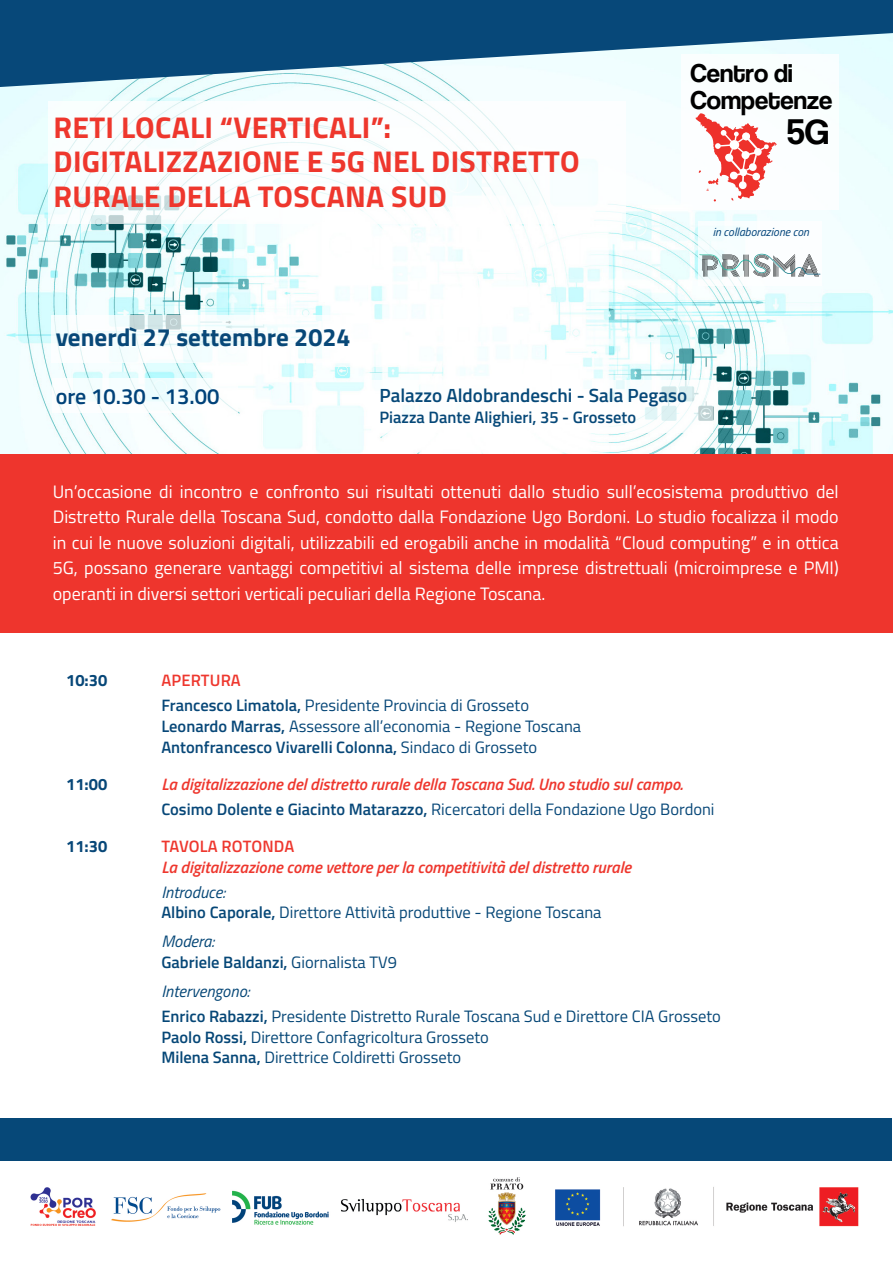
<style>
.page{position:relative;width:893px;height:1263px;background:#fff}
.page>*{position:absolute;margin:0;border:0;box-sizing:border-box;transform-origin:0 0}
.t1{font:36.9px "Coolvetica Rg";color:#000}
.t2{font:700 30px/34.5px "Titillium Web";letter-spacing:.01em;color:#ee372d}
.t3{font:26.55px/26.5px "Coolvetica Rg";color:#000}
.t4{font:700 25.05px "Titillium Web";color:#084878}
.t5{font:600 22.05px "Titillium Web";color:#004279}
.t6{font:600 19.05px "Titillium Web";color:#064878}
.t7{font:18px/25.5px "Titillium Web";color:#fff;text-align:justify}
.t8{font:16.5px/28.5px "Titillium Web";color:#064777}
.t9{font:16.5px "Titillium Web";color:#074778}
.t10{font:italic 600 16.5px "Titillium Web";color:#ee372e}
.t11{font:600 16.5px "Titillium Web";color:#074778}
.t12{font:600 16.5px "Titillium Web";color:#064878}
.t13{font:600 16.5px "Titillium Web";color:#064777}
.t14{font:italic 16.5px "Titillium Web";color:#064777}
.t15{font:600 16.5px "Titillium Web";letter-spacing:.01em;color:#ee372e}
.t16{font:700 16.5px "Titillium Web";color:#074778}
.t17{font:italic 11.7px "Titillium Web";color:#004279}
.s1{font-weight:600}
.s2{font-weight:400}
.s3{font-style:italic}
</style>
<div class="page">
<img style="left:0;top:87px;width:893px;height:367px">
<svg style="left:0;top:0;width:893px;height:87px;background:#41769b"></svg>
<div style="left:1px;top:1118px;width:891px;height:43px;background:#064878"></div>
<div style="left:0;top:454px;width:893px;height:178px;background:#ee352d"></div>
<svg style="left:51px;top:315px;width:320px;height:48px"></svg>
<div style="left:52px;top:378px;width:185px;height:35px;background:#f7fefe"></div>
<div style="left:371px;top:380px;width:341px;height:53px;background:#fff"></div>
<div style="left:698px;top:221px;width:124px;height:65px;background:#fff"></div>
<img style="left:30px;top:1177px;width:829px;height:58px">
<div style="left:681px;top:54px;width:158px;height:156px;background:#fff"></div>
<svg style="left:695px;top:113px;width:82px;height:89px"></svg>
<svg style="left:699px;top:254px;width:121px;height:23px"></svg>
<div style="left:48px;top:101px;width:577px;height:123px;background:#fff"></div>
<p class="t2" style="left:54px;top:109px;width:527px">RETI LOCALI “VERTICALI”:<br>DIGITALIZZAZIONE E 5G NEL DISTRETTO<br>RURALE DELLA TOSCANA SUD</p>
<p class="t4" style="left:56px;top:318px;width:296px">venerdì 27 settembre 2024</p>
<h3 class="t3" style="left:690px;top:60px;width:143px">Centro di<br>Competenze</h3>
<h1 class="t1" style="left:787px;top:110px;width:44px">5G</h1>
<p class="t17" style="left:713px;top:223px;width:98px">in collaborazione con</p>
<p class="t5" style="left:56px;top:380px;width:165px">ore 10.30 - 13.00</p>
<p class="t6" style="left:379px;top:381px;width:309px">Palazzo Aldobrandeschi - Sala Pegaso</p>
<p class="t12" style="left:379px;top:404px;width:258px">Piazza Dante Alighieri, 35 - Grosseto</p>
<p class="t7" style="left:53px;top:478px;width:788px">Un’occasione di incontro e confronto sui risultati ottenuti dallo studio sull’ecosistema produttivo del Distretto Rurale della Toscana Sud, condotto dalla Fondazione Ugo Bordoni. Lo studio focalizza il modo in cui le nuove soluzioni digitali, utilizzabili ed erogabili anche in modalità “Cloud computing” e in ottica 5G, possano generare vantaggi competitivi al sistema delle imprese distrettuali (microimprese e PMI) operanti in diversi settori verticali peculiari della Regione Toscana.</p>
<p class="t16" style="left:66px;top:668px;width:43px">10:30</p>
<p class="t15" style="left:161px;top:668px;width:81px">APERTURA</p>
<p class="t9" style="left:161px;top:693px;width:369px"><span class="s1">Francesco Limatola,</span> Presidente Provincia di Grosseto</p>
<p class="t9" style="left:161px;top:714px;width:421px"><span class="s1">Leonardo Marras,</span> Assessore all’economia - Regione Toscana</p>
<p class="t11" style="left:161px;top:735px;width:377px">Antonfrancesco Vivarelli Colonna, <span class="s2">Sindaco di Grosseto</span></p>
<p class="t16" style="left:66px;top:771px;width:43px">11:00</p>
<p class="t10" style="left:161px;top:771px;width:523px">La digitalizzazione del distretto rurale della Toscana Sud. Uno studio sul campo.</p>
<p class="t9" style="left:161px;top:797px;width:555px"><span class="s1">Cosimo Dolente e Giacinto Matarazzo,</span> Ricercatori della Fondazione Ugo Bordoni</p>
<p class="t16" style="left:66px;top:833px;width:43px">11:30</p>
<p class="t15" style="left:161px;top:834px;width:134px">TAVOLA ROTONDA</p>
<p class="t10" style="left:161px;top:854px;width:471px">La digitalizzazione come vettore per la competitività del distretto rurale</p>
<p class="t14" style="left:161px;top:880px;width:65px">Introduce:</p>
<p class="t8" style="left:161px;top:897px;width:442px"><span class="s1">Albino Caporale,</span> Direttore Attività produttive - Regione Toscana<br><span class="s3">Modera:</span></p>
<p class="t13" style="left:161px;top:949px;width:237px">Gabriele Baldanzi, <span class="s2">Giornalista TV9</span></p>
<p class="t14" style="left:161px;top:979px;width:90px">Intervengono:</p>
<p class="t8" style="left:161px;top:1001px;width:561px"><span class="s1">Enrico Rabazzi,</span> Presidente Distretto Rurale Toscana Sud e Direttore CIA Grosseto</p>
<p class="t8" style="left:161px;top:1022px;width:329px"><span class="s1">Paolo Rossi,</span> Direttore Confagricoltura Grosseto</p>
<p class="t8" style="left:161px;top:1042px;width:301px"><span class="s1">Milena Sanna,</span> Direttrice Coldiretti Grosseto</p>
</div>
